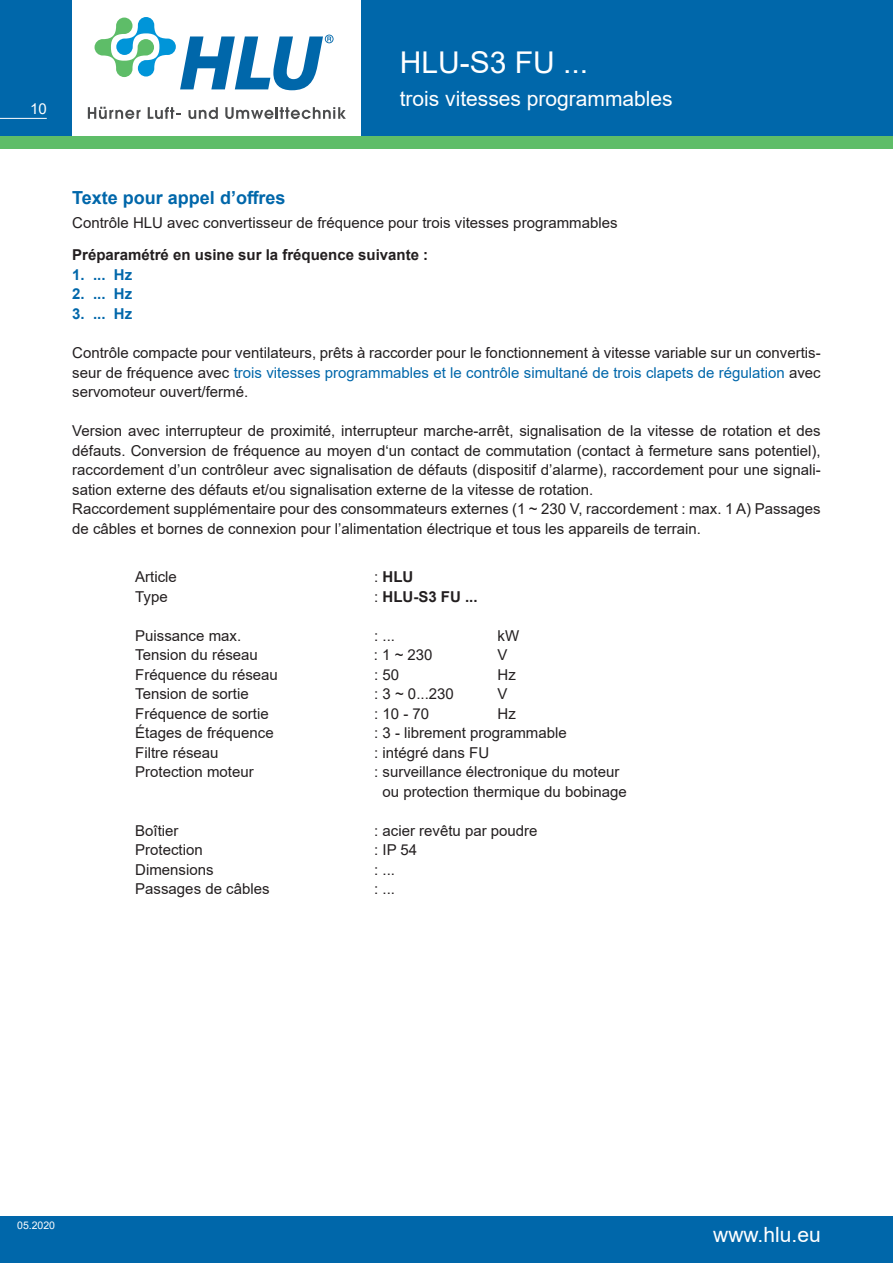
<style>
.page{position:relative;width:893px;height:1263px;background:#fff}
.page>*{position:absolute;margin:0;border:0;box-sizing:border-box;transform-origin:0 0}
.t1{font:30px "Arial";color:#fff}
.t2{font:21px "Arial";color:#fff}
.t3{font:700 18px "Arial";color:#0067aa}
.p_Blocksatz{font:15px/19.5px "Arial";color:#231f20;text-align:justify}
.p_Blocksatz-2{font:700 15px "Arial";color:#231f20}
.p_Blocksatz-3{font:700 15px "Arial";color:#0067aa}
.t4{font:15px "Arial";color:#fff}
.t5{font:10.5px "Arial";color:#fff}
.s1{color:#0067aa}
.s2{font-weight:400}
</style>
<div class="page">
<div style="left:0;top:136px;width:893px;height:13px;background:#5ebd68"></div>
<div style="left:0;top:0;width:72px;height:136px;background:#0067aa"></div>
<hr style="left:0;top:118px;width:47px;height:1px;background:#fff">
<div style="left:0;top:1216px;width:893px;height:47px;background:#0067aa"></div>
<div style="left:361px;top:0;width:532px;height:136px;background:#0067aa"></div>
<svg style="left:88px;top:107px;width:53px;height:12px"></svg>
<svg style="left:148px;top:107px;width:33px;height:12px"></svg>
<svg style="left:188px;top:107px;width:30px;height:12px"></svg>
<svg style="left:225px;top:107px;width:121px;height:12px"></svg>
<svg style="left:95px;top:17px;width:239px;height:73px"></svg>
<p class="t4" style="left:30px;top:98px;width:18px">10</p>
<p class="t1" style="left:400px;top:42px;width:190px">HLU-S3 FU ...</p>
<p class="t2" style="left:400px;top:84px;width:275px">trois vitesses programmables</p>
<p class="t3" style="left:72px;top:185px;width:215px">Texte pour appel d’offres</p>
<p class="p_Blocksatz" style="left:72px;top:213px;width:547px">Contrôle HLU avec convertisseur de fréquence pour trois vitesses programmables</p>
<p class="p_Blocksatz-2" style="left:72px;top:245px;width:357px">Préparamétré en usine sur la fréquence suivante :</p>
<p class="p_Blocksatz-3" style="left:72px;top:264px;width:62px">1. ... Hz</p>
<p class="p_Blocksatz-3" style="left:72px;top:284px;width:62px">2. ... Hz</p>
<p class="p_Blocksatz-3" style="left:72px;top:303px;width:62px">3. ... Hz</p>
<p class="p_Blocksatz" style="left:72px;top:343px;width:750px">Contrôle compacte pour ventilateurs, prêts à raccorder pour le fonctionnement à vitesse variable sur un convertis&shy;seur de fréquence avec <span class="s1">trois vitesses programmables et le contrôle simultané de trois clapets de régulation</span> avec servomoteur ouvert/fermé.</p>
<p class="p_Blocksatz" style="left:72px;top:421px;width:750px">Version avec interrupteur de proximité, interrupteur marche-arrêt, signalisation de la vitesse de rotation et des défauts. Conversion de fréquence au moyen d‘un contact de commutation (contact à fermeture sans potentiel), raccordement d’un contrôleur avec signalisation de défauts (dispositif d’alarme), raccordement pour une signali&shy;sation externe des défauts et/ou signalisation externe de la vitesse de rotation.</p>
<p class="p_Blocksatz" style="left:72px;top:499px;width:750px">Raccordement supplémentaire pour des consommateurs externes (1 ~ 230 V, raccordement : max. 1 A) Passages de câbles et bornes de connexion pour l’alimentation électrique et tous les appareils de terrain.</p>
<p class="p_Blocksatz" style="left:135px;top:567px;width:43px">Article</p>
<p class="p_Blocksatz-2" style="left:374px;top:566px;width:41px"><span class="s2">:</span> HLU</p>
<p class="p_Blocksatz" style="left:135px;top:586px;width:34px">Type</p>
<p class="p_Blocksatz-2" style="left:374px;top:586px;width:105px"><span class="s2">:</span> HLU-S3 FU ...</p>
<p class="p_Blocksatz" style="left:135px;top:625px;width:107px">Puissance max.</p>
<p class="p_Blocksatz" style="left:374px;top:625px;width:22px">: ...</p>
<p class="p_Blocksatz" style="left:497px;top:625px;width:23px">kW</p>
<p class="p_Blocksatz" style="left:135px;top:645px;width:124px">Tension du réseau</p>
<p class="p_Blocksatz" style="left:374px;top:645px;width:60px">: 1 ~ 230</p>
<p class="p_Blocksatz" style="left:497px;top:645px;width:12px">V</p>
<p class="p_Blocksatz" style="left:135px;top:664px;width:144px">Fréquence du réseau</p>
<p class="p_Blocksatz" style="left:374px;top:664px;width:27px">: 50</p>
<p class="p_Blocksatz" style="left:497px;top:664px;width:20px">Hz</p>
<p class="p_Blocksatz" style="left:135px;top:684px;width:115px">Tension de sortie</p>
<p class="p_Blocksatz" style="left:374px;top:684px;width:81px">: 3 ~ 0...230</p>
<p class="p_Blocksatz" style="left:497px;top:684px;width:12px">V</p>
<p class="p_Blocksatz" style="left:135px;top:703px;width:135px">Fréquence de sortie</p>
<p class="p_Blocksatz" style="left:374px;top:703px;width:57px">: 10 - 70</p>
<p class="p_Blocksatz" style="left:497px;top:703px;width:20px">Hz</p>
<p class="p_Blocksatz" style="left:135px;top:723px;width:140px">Étages de fréquence</p>
<p class="p_Blocksatz" style="left:374px;top:723px;width:194px">: 3 - librement programmable</p>
<p class="p_Blocksatz" style="left:135px;top:742px;width:85px">Filtre réseau</p>
<p class="p_Blocksatz" style="left:374px;top:742px;width:117px">: intégré dans FU</p>
<p class="p_Blocksatz" style="left:135px;top:762px;width:120px">Protection moteur</p>
<p class="p_Blocksatz" style="left:374px;top:762px;width:254px;text-align:center">: surveillance électronique du moteur ou protection thermique du bobinage</p>
<p class="p_Blocksatz" style="left:135px;top:820px;width:45px">Boîtier</p>
<p class="p_Blocksatz" style="left:374px;top:820px;width:165px">: acier revêtu par poudre</p>
<p class="p_Blocksatz" style="left:135px;top:840px;width:69px">Protection</p>
<p class="p_Blocksatz" style="left:374px;top:840px;width:45px">: IP 54</p>
<p class="p_Blocksatz" style="left:135px;top:859px;width:80px">Dimensions</p>
<p class="p_Blocksatz" style="left:374px;top:859px;width:22px">: ...</p>
<p class="p_Blocksatz" style="left:135px;top:879px;width:136px">Passages de câbles</p>
<p class="p_Blocksatz" style="left:374px;top:879px;width:22px">: ...</p>
<p class="t5" style="left:17px;top:1218px;width:39px">05.2020</p>
<h2 class="t2" style="left:713px;top:1220px;width:109px">www.hlu.eu</h2>
</div>
